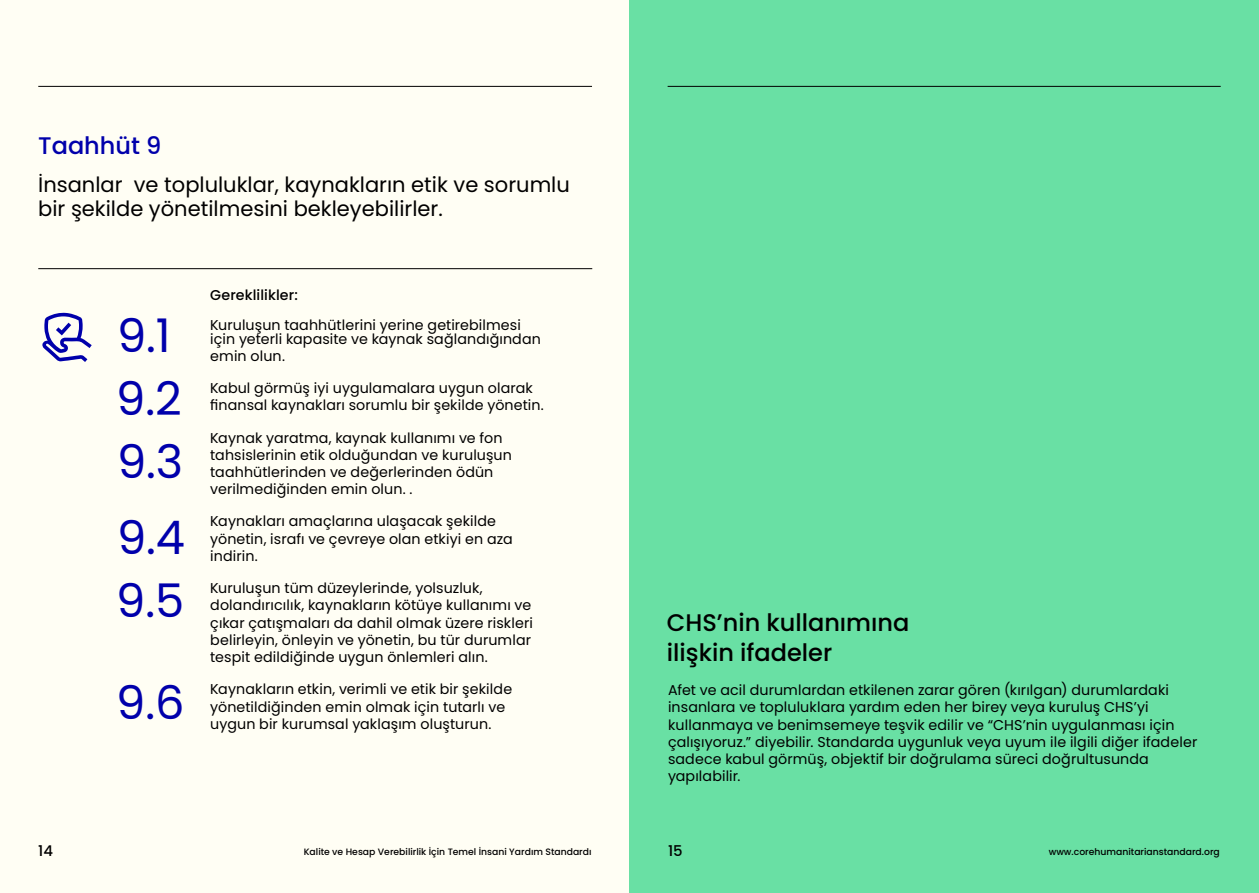
<style>
.page{position:relative;width:1259px;height:893px;background:#fffef4}
.page>*{position:absolute;margin:0;border:0;box-sizing:border-box;transform-origin:0 0}
.t1{font:46.35px/62.6px "Poppins";color:#0000ab}
.t2{font:500 24px/30px "Poppins";color:#000}
.t3{font:500 24px "Poppins";color:#0000ab}
.t4{font:21px/24.8px "Poppins";color:#000}
.t5{font:500 14.85px "Poppins";color:#000}
.t6{font:14.25px/17.2px "Poppins";letter-spacing:.005em;color:#000}
.t7{font:500 14.25px "Poppins";letter-spacing:.005em;color:#000}
.t8{font:500 9.3px "Poppins";color:#000}
</style>
<div class="page">
<hr style="left:38px;top:268px;width:554px;height:1px;background:#000">
<svg style="left:42px;top:313px;width:50px;height:49px"></svg>
<div style="left:629px;top:0;width:630px;height:893px;background:#69e0a4"></div>
<hr style="left:38px;top:86px;width:554px;height:1px;background:#000">
<hr style="left:667px;top:86px;width:553px;height:1px;background:#000">
<h2 class="t3" style="left:38px;top:132px;width:125px">Taahhüt 9</h2>
<h3 class="t4" style="left:38px;top:172px;width:533px">İnsanlar ve topluluklar, kaynakların etik ve sorumlu bir şekilde yönetilmesini bekleyebilirler.</h3>
<h1 class="t1" style="left:116px;top:305px;width:69px">9.1<br>9.2<br>9.3</h1>
<h1 class="t1" style="left:116px;top:506px;width:70px;line-height:63.4px">9.4<br>9.5</h1>
<h1 class="t1" style="left:116px;top:672px;width:70px">9.6</h1>
<p class="t7" style="left:210px;top:287px;width:89px">Gereklilikler:</p>
<p class="t6" style="left:210px;top:318px;width:332px;line-height:14.2px">Kuruluşun taahhütlerini yerine getirebilmesi için yeterli kapasite ve kaynak sağlandığından</p>
<p class="t6" style="left:210px;top:348px;width:76px">emin olun.</p>
<p class="t6" style="left:210px;top:380px;width:335px">Kabul görmüş iyi uygulamalara uygun olarak finansal kaynakları sorumlu bir şekilde yönetin.</p>
<p class="t6" style="left:210px;top:429px;width:303px">Kaynak yaratma, kaynak kullanımı ve fon tahsislerinin etik olduğundan ve kuruluşun taahhütlerinden ve değerlerinden ödün verilmediğinden emin olun. .</p>
<p class="t6" style="left:210px;top:513px;width:304px">Kaynakları amaçlarına ulaşacak şekilde yönetin, israfı ve çevreye olan etkiyi en aza indirin.</p>
<p class="t6" style="left:210px;top:580px;width:324px">Kuruluşun tüm düzeylerinde, yolsuzluk, dolandırıcılık, kaynakların kötüye kullanımı ve çıkar çatışmaları da dahil olmak üzere riskleri belirleyin, önleyin ve yönetin, bu tür durumlar tespit edildiğinde uygun önlemleri alın.</p>
<p class="t6" style="left:210px;top:681px;width:303px">Kaynakların etkin, verimli ve etik bir şekilde yönetildiğinden emin olmak için tutarlı ve uygun bir kurumsal yaklaşım oluşturun.</p>
<h2 class="t2" style="left:667px;top:608px;width:244px">CHS’nin kullanımına ilişkin ifadeler</h2>
<p class="t6" style="left:668px;top:681px;width:531px">Afet ve acil durumlardan etkilenen zarar gören (kırılgan) durumlardaki insanlara ve topluluklara yardım eden her birey veya kuruluş CHS’yi kullanmaya ve benimsemeye teşvik edilir ve “CHS’nin uygulanması için çalışıyoruz.” diyebilir. Standarda uygunluk veya uyum ile ilgili diğer ifadeler sadece kabul görmüş, objektif bir doğrulama süreci doğrultusunda yapılabilir.</p>
<p class="t5" style="left:38px;top:843px;width:16px">14</p>
<p class="t8" style="left:304px;top:847px;width:289px">Kalite ve Hesap Verebilirlik İçin Temel İnsani Yardım Standardı</p>
<p class="t5" style="left:668px;top:843px;width:16px">15</p>
<p class="t8" style="left:1048px;top:847px;width:173px">www.corehumanitarianstandard.org</p>
</div>
